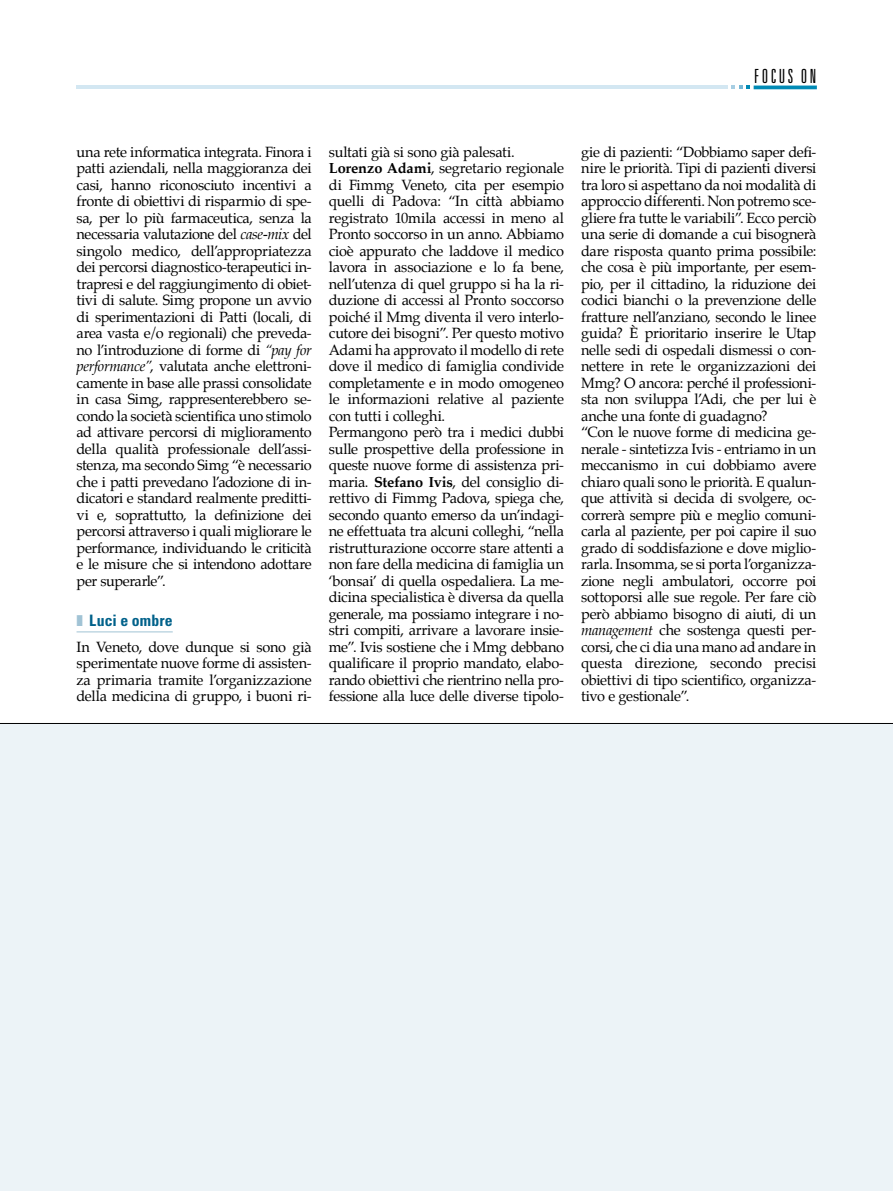
<style>
.page{position:relative;width:893px;height:1191px;background:#fff}
.page>*{position:absolute;margin:0;border:0;box-sizing:border-box;transform-origin:0 0}
.t1{font:300 ultra-condensed 19.5px "Univers";letter-spacing:.13em;color:#000}
.t2{font:700 condensed 15.75px "Univers";letter-spacing:.01em;color:#00618a}
.t3{font:14.55px/16.5px "Palatino";letter-spacing:-.02em;color:#000;text-align:justify}
.s1{font-style:italic}
.s2{color:#a1c3d5}
.s3{font-weight:700}
</style>
<div class="page">
<hr style="left:754px;top:86px;width:63px;height:3px;background:#008ab5">
<svg style="left:731px;top:86px;width:19px;height:3px"></svg>
<hr style="left:77px;top:86px;width:651px;height:3px;background:#d3e7f2">
<hr style="left:77px;top:631px;width:96px;height:1px;background:#a1c3d5">
<div style="left:0;top:724px;width:893px;height:467px;background:#ecf3f7"></div>
<hr style="left:0;top:723px;width:893px;height:1px;background:#000">
<h1 class="t1" style="left:754px;top:66px;width:64px">FOCUS ON</h1>
<p class="t3" style="left:77px;top:145px;width:237px">una rete informatica integrata. Finora i patti aziendali, nella maggioranza dei casi, hanno riconosciuto incentivi a fronte di obiettivi di risparmio di spe&shy;sa, per lo più farmaceutica, senza la necessaria valutazione del <span class="s1">case-mix</span> del singolo medico, dell’appropriatezza dei percorsi diagnostico-terapeutici in&shy;trapresi e del raggiungimento di obiet&shy;tivi di salute. Simg propone un avvio di sperimentazioni di Patti (locali, di area vasta e/o regionali) che preveda&shy;no l’introduzione di forme di <span class="s1">“pay for performance”</span>, valutata anche elettroni&shy;camente in base alle prassi consolidate in casa Simg, rappresenterebbero se&shy;condo la società scientifica uno stimolo ad attivare percorsi di miglioramento della qualità professionale dell’assi&shy;stenza, ma secondo Simg “è necessario che i patti prevedano l’adozione di in&shy;dicatori e standard realmente preditti&shy;vi e, soprattutto, la definizione dei percorsi attraverso i quali migliorare le performance, individuando le criticità e le misure che si intendono adottare per superarle”.</p>
<p class="t2" style="left:77px;top:611px;width:98px"><span class="s2">❚</span> Luci e ombre</p>
<p class="t3" style="left:77px;top:640px;width:237px">In Veneto, dove dunque si sono già sperimentate nuove forme di assisten&shy;za primaria tramite l’organizzazione della medicina di gruppo, i buoni ri-</p>
<p class="t3" style="left:329px;top:145px;width:237px;text-align:left">sultati già si sono già palesati.<br><span class="s3">Lorenzo Adami</span>, segretario regionale di Fimmg Veneto, cita per esempio quelli di Padova: “In città abbiamo registrato 10mila accessi in meno al Pronto soccorso in un anno. Abbiamo cioè appurato che laddove il medico lavora in associazione e lo fa bene, nell’utenza di quel gruppo si ha la ri&shy;duzione di accessi al Pronto soccorso poiché il Mmg diventa il vero interlo&shy;cutore dei bisogni”. Per questo motivo Adami ha approvato il modello di rete dove il medico di famiglia condivide completamente e in modo omogeneo le informazioni relative al paziente con tutti i colleghi.<br>Permangono però tra i medici dubbi sulle prospettive della professione in queste nuove forme di assistenza pri&shy;maria. <span class="s3">Stefano Ivis</span>, del consiglio di&shy;rettivo di Fimmg Padova, spiega che, secondo quanto emerso da un’indagi&shy;ne effettuata tra alcuni colleghi, “nella ristrutturazione occorre stare attenti a non fare della medicina di famiglia un ‘bonsai’ di quella ospedaliera. La me&shy;dicina specialistica è diversa da quella generale, ma possiamo integrare i no&shy;stri compiti, arrivare a lavorare insie&shy;me”. Ivis sostiene che i Mmg debbano qualificare il proprio mandato, elabo&shy;rando obiettivi che rientrino nella pro&shy;fessione alla luce delle diverse tipolo-</p>
<p class="t3" style="left:581px;top:145px;width:237px;text-align:left">gie di pazienti: “Dobbiamo saper defi&shy;nire le priorità. Tipi di pazienti diversi tra loro si aspettano da noi modalità di approccio differenti. Non potremo sce&shy;gliere fra tutte le variabili”. Ecco perciò una serie di domande a cui bisognerà dare risposta quanto prima possibile: che cosa è più importante, per esem&shy;pio, per il cittadino, la riduzione dei codici bianchi o la prevenzione delle fratture nell’anziano, secondo le linee guida? È prioritario inserire le Utap nelle sedi di ospedali dismessi o con&shy;nettere in rete le organizzazioni dei Mmg? O ancora: perché il professioni&shy;sta non sviluppa l’Adi, che per lui è anche una fonte di guadagno?<br>“Con le nuove forme di medicina ge&shy;nerale - sintetizza Ivis - entriamo in un meccanismo in cui dobbiamo avere chiaro quali sono le priorità. E qualun&shy;que attività si decida di svolgere, oc&shy;correrà sempre più e meglio comuni&shy;carla al paziente, per poi capire il suo grado di soddisfazione e dove miglio&shy;rarla. Insomma, se si porta l’organizza&shy;zione negli ambulatori, occorre poi sottoporsi alle sue regole. Per fare ciò però abbiamo bisogno di aiuti, di un <span class="s1">management</span> che sostenga questi per&shy;corsi, che ci dia una mano ad andare in questa direzione, secondo precisi obiettivi di tipo scientifico, organizza&shy;tivo e gestionale”.</p>
</div>
